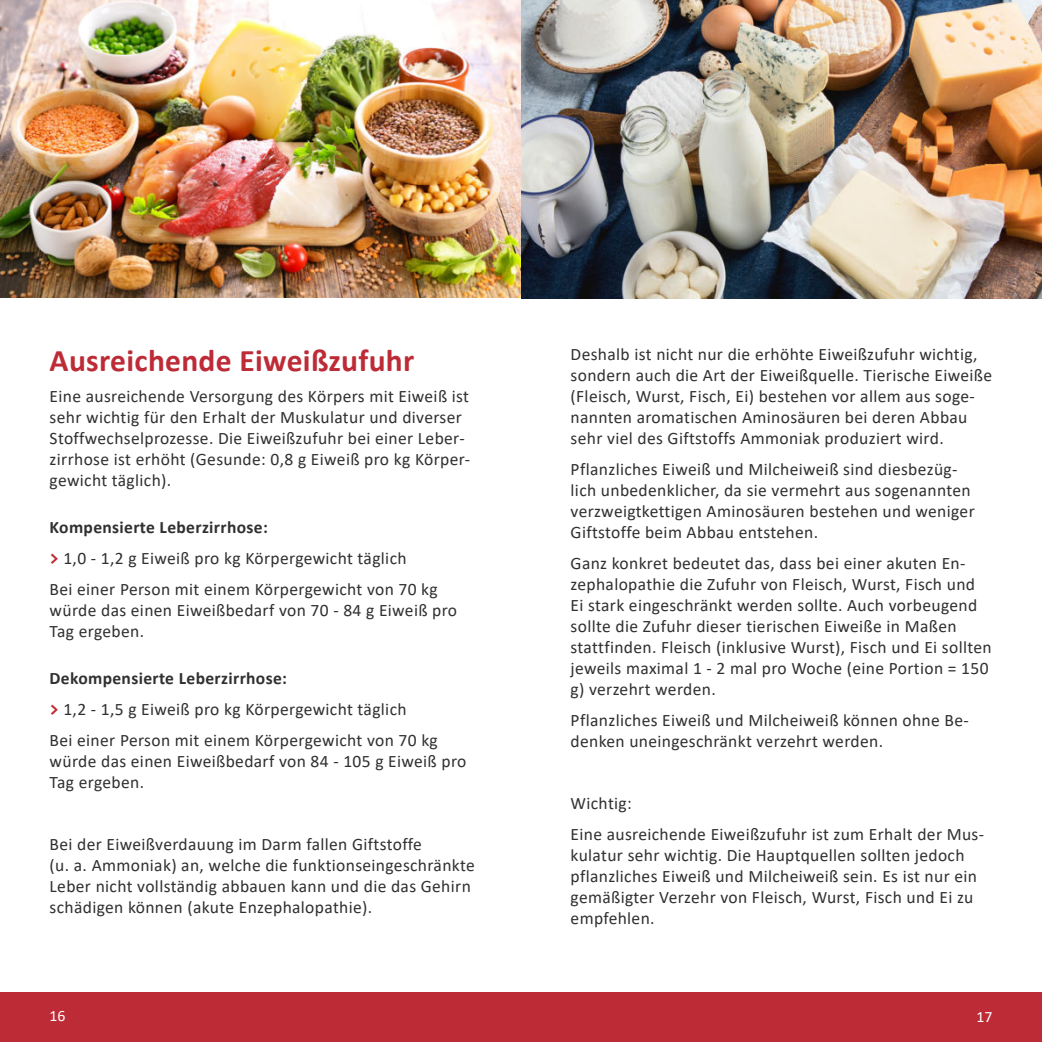
<style>
.page{position:relative;width:1042px;height:1042px;background:#fff}
.page>*{position:absolute;margin:0;border:0;box-sizing:border-box;transform-origin:0 0}
.t1{font:700 31.5px "Calibri";letter-spacing:.01em;color:#bd2b36}
.t2{font:17.5px/21px "Calibri";letter-spacing:.02em;color:#312f30}
.t3{font:15.75px "Calibri";color:#fff}
.s1{font-weight:700}
.s2{font-family:"The Sans C5";font-weight:700;color:#bd2b36}
</style>
<div class="page">
<div style="left:0;top:992px;width:1042px;height:50px;background:#bd2b36"></div>
<img style="left:0;top:0;width:1042px;height:299px">
<h1 class="t1" style="left:50px;top:345px;width:366px">Ausreichende Eiweißzufuhr</h1>
<p class="t2" style="left:50px;top:385px;width:422px">Eine ausreichende Versorgung des Körpers mit Eiweiß ist sehr wichtig für den Erhalt der Muskulatur und diverser Stoffwechselprozesse. Die Eiweißzufuhr bei einer Leber&shy;zirrhose ist erhöht (Gesunde: 0,8 g Eiweiß pro kg Körper&shy;gewicht täglich).</p>
<p class="t2" style="left:50px;top:511px;width:390px;line-height:31px"><span class="s1">Kompensierte Leberzirrhose:<br></span><span class="s2">&gt;</span> 1,0 - 1,2 g Eiweiß pro kg Körpergewicht täglich<br>Bei einer Person mit einem Körpergewicht von 70 kg</p>
<p class="t2" style="left:50px;top:599px;width:409px">würde das einen Eiweißbedarf von 70 - 84 g Eiweiß pro<br>Tag ergeben.</p>
<p class="t2" style="left:50px;top:662px;width:390px;line-height:31px"><span class="s1">Dekompensierte Leberzirrhose:<br></span><span class="s2">&gt;</span> 1,2 - 1,5 g Eiweiß pro kg Körpergewicht täglich<br>Bei einer Person mit einem Körpergewicht von 70 kg</p>
<p class="t2" style="left:50px;top:750px;width:418px">würde das einen Eiweißbedarf von 84 - 105 g Eiweiß pro<br>Tag ergeben.</p>
<p class="t2" style="left:50px;top:833px;width:427px">Bei der Eiweißverdauung im Darm fallen Giftstoffe<br>(u. a. Ammoniak) an, welche die funktionseingeschränkte Leber nicht vollständig abbauen kann und die das Gehirn schädigen können (akute Enzephalopathie).</p>
<p class="t2" style="left:570px;top:344px;width:423px">Deshalb ist nicht nur die erhöhte Eiweißzufuhr wichtig, sondern auch die Art der Eiweißquelle. Tierische Eiweiße (Fleisch, Wurst, Fisch, Ei) bestehen vor allem aus soge&shy;nannten aromatischen Aminosäuren bei deren Abbau sehr viel des Giftstoffs Ammoniak produziert wird.</p>
<p class="t2" style="left:570px;top:459px;width:406px">Pflanzliches Eiweiß und Milcheiweiß sind diesbezüg&shy;lich unbedenklicher, da sie vermehrt aus sogenannten verzweigtkettigen Aminosäuren bestehen und weniger Giftstoffe beim Abbau entstehen.</p>
<p class="t2" style="left:570px;top:552px;width:422px">Ganz konkret bedeutet das, dass bei einer akuten En&shy;zephalopathie die Zufuhr von Fleisch, Wurst, Fisch und Ei stark eingeschränkt werden sollte. Auch vorbeugend sollte die Zufuhr dieser tierischen Eiweiße in Maßen stattfinden. Fleisch (inklusive Wurst), Fisch und Ei sollten jeweils maximal 1 - 2 mal pro Woche (eine Portion = 150 g) verzehrt werden.</p>
<p class="t2" style="left:570px;top:709px;width:400px">Pflanzliches Eiweiß und Milcheiweiß können ohne Be&shy;denken uneingeschränkt verzehrt werden.</p>
<p class="t2" style="left:570px;top:787px;width:415px;line-height:31px">Wichtig:<br>Eine ausreichende Eiweißzufuhr ist zum Erhalt der Mus-</p>
<p class="t2" style="left:570px;top:844px;width:408px">kulatur sehr wichtig. Die Hauptquellen sollten jedoch pflanzliches Eiweiß und Milcheiweiß sein. Es ist nur ein gemäßigter Verzehr von Fleisch, Wurst, Fisch und Ei zu empfehlen.</p>
<p class="t3" style="left:50px;top:1005px;width:17px">16</p>
<p class="t3" style="left:976px;top:1005px;width:17px">17</p>
</div>
